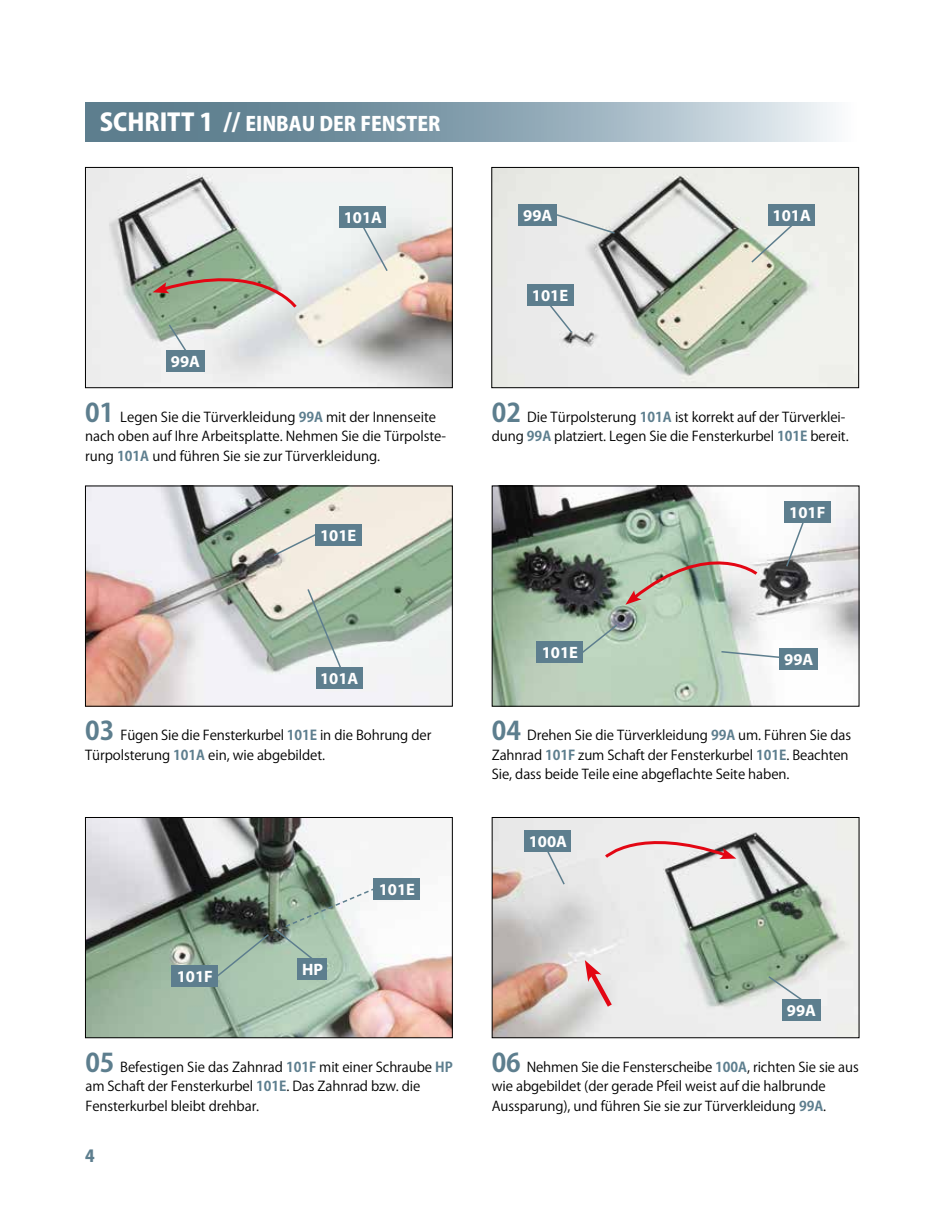
<style>
.page{position:relative;width:936px;height:1212px;background:#fff}
.page>*{position:absolute;margin:0;border:0;box-sizing:border-box;transform-origin:0 0}
.t1{font:800 19.5px "Koz Go Pro";color:#fff}
.t2{font:700 16.5px "Myriad Pro";color:#fff}
.t3{font:800 16.5px "Koz Go Pro";color:#5d7e8e}
.t4{font:13.5px/19.5px "Koz Go Pro";letter-spacing:-.005em;color:#000}
.s1{font-size:24px}
.s2{font-weight:700;font-size:25.5px;color:#5d7e8e}
.s3{font-weight:700;color:#5d7e8e}
</style>
<div class="page">
<img style="left:87px;top:169px;width:363px;height:217px">
<div style="left:85px;top:167px;width:367px;height:221px;border:1px solid #000"></div>
<img style="left:493px;top:169px;width:364px;height:217px">
<div style="left:491px;top:167px;width:368px;height:221px;border:1px solid #000"></div>
<img style="left:87px;top:488px;width:363px;height:217px">
<div style="left:85px;top:486px;width:367px;height:221px;border:1px solid #000"></div>
<img style="left:493px;top:488px;width:364px;height:217px">
<div style="left:491px;top:486px;width:368px;height:221px;border:1px solid #000"></div>
<img style="left:87px;top:819px;width:363px;height:217px">
<div style="left:85px;top:817px;width:367px;height:221px;border:1px solid #000"></div>
<img style="left:493px;top:819px;width:364px;height:217px">
<div style="left:491px;top:817px;width:368px;height:221px;border:1px solid #000"></div>
<svg style="left:85px;top:102px;width:751px;height:39px;background:#8ea6b3"></svg>
<svg style="left:360px;top:222px;width:29px;height:51px"></svg>
<div style="left:339px;top:206px;width:47px;height:21px;background:#5d7e8e"></div>
<svg style="left:167px;top:323px;width:27px;height:27px"></svg>
<div style="left:166px;top:350px;width:39px;height:22px;background:#5d7e8e"></div>
<svg style="left:153px;top:260px;width:145px;height:50px;background:#a5ac98"></svg>
<svg style="left:603px;top:826px;width:133px;height:34px;background:#e3cecf"></svg>
<svg style="left:625px;top:537px;width:134px;height:68px;background:#b9c1b3"></svg>
<svg style="left:766px;top:974px;width:45px;height:33px"></svg>
<div style="left:782px;top:999px;width:38px;height:21px;background:#5d7e8e"></div>
<svg style="left:543px;top:209px;width:73px;height:26px;background:#e0e3e1"></svg>
<div style="left:518px;top:204px;width:39px;height:22px;background:#5d7e8e"></div>
<svg style="left:719px;top:650px;width:60px;height:11px"></svg>
<div style="left:779px;top:648px;width:38px;height:21px;background:#5d7e8e"></div>
<svg style="left:584px;top:960px;width:32px;height:52px;background:#e1bdbe"></svg>
<svg style="left:749px;top:215px;width:53px;height:49px;background:#dfe4db"></svg>
<div style="left:768px;top:204px;width:47px;height:22px;background:#5d7e8e"></div>
<svg style="left:536px;top:305px;width:37px;height:29px"></svg>
<div style="left:526px;top:284px;width:47px;height:21px;background:#5d7e8e"></div>
<svg style="left:272px;top:530px;width:51px;height:27px"></svg>
<div style="left:315px;top:525px;width:46px;height:21px;background:#5d7e8e"></div>
<svg style="left:306px;top:587px;width:39px;height:89px"></svg>
<div style="left:316px;top:668px;width:46px;height:21px;background:#5d7e8e"></div>
<svg style="left:784px;top:522px;width:23px;height:46px"></svg>
<div style="left:783px;top:501px;width:47px;height:21px;background:#5d7e8e"></div>
<svg style="left:576px;top:623px;width:43px;height:35px"></svg>
<div style="left:536px;top:642px;width:47px;height:21px;background:#5d7e8e"></div>
<div style="left:373px;top:878px;width:47px;height:21px;background:#5d7e8e"></div>
<svg style="left:205px;top:883px;width:179px;height:103px"></svg>
<div style="left:171px;top:965px;width:47px;height:21px;background:#5d7e8e"></div>
<svg style="left:543px;top:851px;width:23px;height:35px"></svg>
<div style="left:524px;top:830px;width:47px;height:21px;background:#5d7e8e"></div>
<h1 class="t1" style="left:100px;top:111px;width:342px"><span class="s1">SCHRITT 1 //</span> EINBAU DER FENSTER</h1>
<p class="t2" style="left:171px;top:351px;width:31px">99A</p>
<p class="t2" style="left:344px;top:207px;width:40px">101A</p>
<p class="t2" style="left:523px;top:205px;width:31px">99A</p>
<p class="t2" style="left:532px;top:285px;width:38px">101E</p>
<p class="t2" style="left:772px;top:205px;width:40px">101A</p>
<p class="t4" style="left:85px;top:407px;width:362px"><span class="s2">01</span> Legen Sie die Türverkleidung <span class="s3">99A</span> mit der Innenseite nach oben auf Ihre Arbeitsplatte. Nehmen Sie die Türpolste&shy;rung <span class="s3">101A</span> und führen Sie sie zur Türverkleidung.</p>
<p class="t4" style="left:491px;top:407px;width:357px"><span class="s2">02</span> Die Türpolsterung <span class="s3">101A</span> ist korrekt auf der Türverklei&shy;dung <span class="s3">99A</span> platziert. Legen Sie die Fensterkurbel <span class="s3">101E</span> bereit.</p>
<p class="t2" style="left:320px;top:525px;width:38px">101E</p>
<p class="t2" style="left:320px;top:668px;width:40px">101A</p>
<p class="t2" style="left:541px;top:642px;width:38px">101E</p>
<p class="t2" style="left:789px;top:502px;width:38px">101F</p>
<p class="t2" style="left:784px;top:649px;width:31px">99A</p>
<p class="t4" style="left:85px;top:726px;width:348px"><span class="s2">03</span> Fügen Sie die Fensterkurbel <span class="s3">101E</span> in die Bohrung der<br>Türpolsterung <span class="s3">101A</span> ein, wie abgebildet.</p>
<p class="t4" style="left:491px;top:726px;width:361px"><span class="s2">04</span> Drehen Sie die Türverkleidung <span class="s3">99A</span> um. Führen Sie das<br>Zahnrad <span class="s3">101F</span> zum Schaft der Fensterkurbel <span class="s3">101E</span>. Beachten<br>Sie, dass beide Teile eine abgeflachte Seite haben.</p>
<p class="t2" style="left:177px;top:965px;width:38px">101F</p>
<p class="t2" style="left:302px;top:959px;width:22px">HP</p>
<p class="t2" style="left:379px;top:878px;width:38px">101E</p>
<p class="t2" style="left:529px;top:830px;width:40px">100A</p>
<p class="t2" style="left:787px;top:999px;width:31px">99A</p>
<p class="t4" style="left:85px;top:1057px;width:369px"><span class="s2">05</span> Befestigen Sie das Zahnrad <span class="s3">101F</span> mit einer Schraube <span class="s3">HP </span>am Schaft der Fensterkurbel <span class="s3">101E</span>. Das Zahnrad bzw. die<br>Fensterkurbel bleibt drehbar.</p>
<p class="t4" style="left:491px;top:1057px;width:368px"><span class="s2">06</span> Nehmen Sie die Fensterscheibe <span class="s3">100A</span>, richten Sie sie aus wie abgebildet (der gerade Pfeil weist auf die halbrunde<br>Aussparung), und führen Sie sie zur Türverkleidung <span class="s3">99A</span>.</p>
<p class="t3" style="left:85px;top:1145px;width:11px">4</p>
</div>
